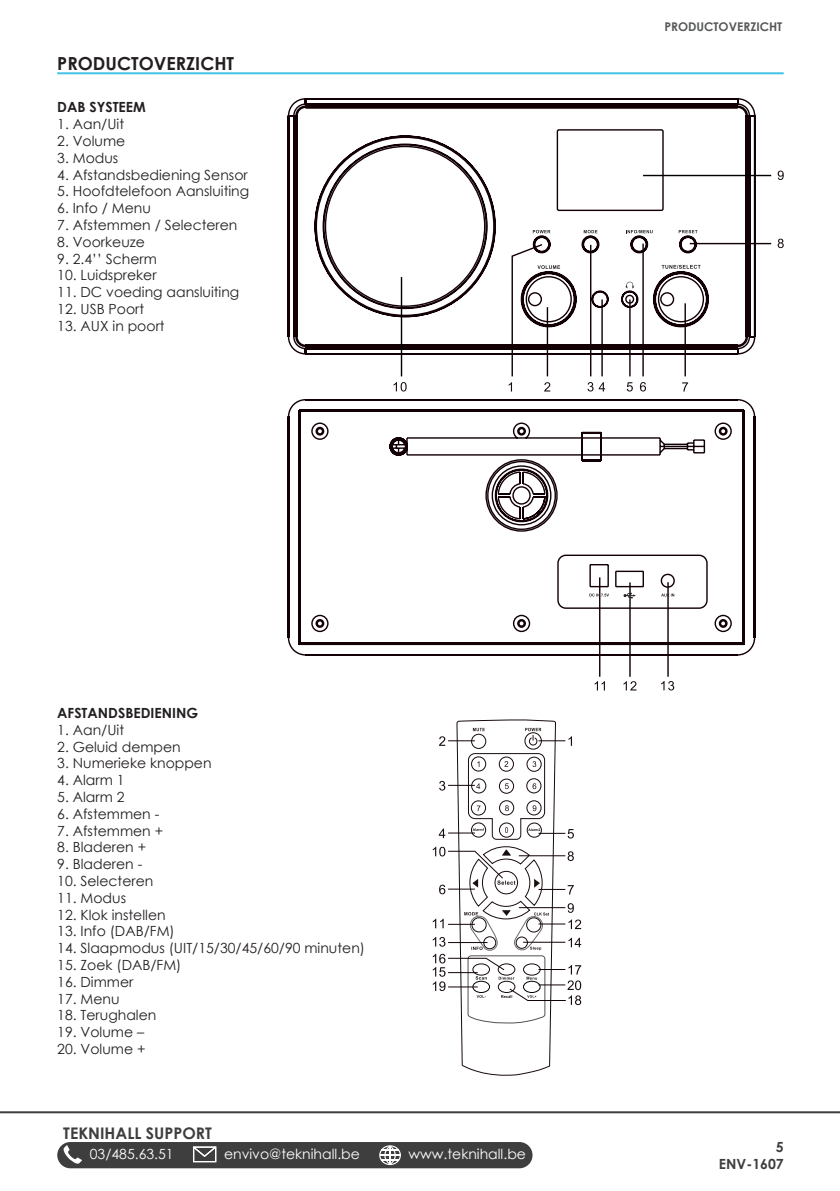
<style>
.page{position:relative;width:840px;height:1191px;background:#fff}
.page>*{position:absolute;margin:0;border:0;box-sizing:border-box;transform-origin:0 0}
.Brødtekst{font:700 18px "Century Gothic";color:#231f20}
.t1{font:700 16px "Century Gothic";color:#3e3e3f}
.Brød_tabualtor{font:14px "Century Gothic";color:#231f20}
.t2{font:14px "Century Gothic";color:#fff}
.Underrubrik{font:700 14px "Century Gothic";color:#231f20}
.t3{font:700 14px "Century Gothic";color:#3e3e3f}
.Header_-_Right{font:700 12px "Century Gothic";color:#57585a}
</style>
<div class="page">
<div style="left:57px;top:1142px;width:475px;height:26px;background:#3e3e3f;border-radius:13px"></div>
<svg style="left:63px;top:1144px;width:19px;height:20px"></svg>
<svg style="left:193px;top:1146px;width:23px;height:16px"></svg>
<svg style="left:379px;top:1145px;width:21px;height:20px"></svg>
<hr style="left:0;top:1111px;width:839px;height:2px;background:#3e3e3f">
<hr style="left:57px;top:72px;width:726px;height:2px;background:#42c2e8">
<svg style="left:455px;top:719px;width:101px;height:450px"></svg>
<svg style="left:432px;top:720px;width:149px;height:355px"></svg>
<svg style="left:777px;top:170px;width:6px;height:10px"></svg>
<svg style="left:287px;top:98px;width:468px;height:257px"></svg>
<div style="left:556px;top:129px;width:107px;height:82px;border:1px solid #120005;border-radius:2px"></div>
<svg style="left:532px;top:230px;width:18px;height:3px"></svg>
<svg style="left:583px;top:230px;width:14px;height:3px"></svg>
<svg style="left:625px;top:230px;width:27px;height:3px"></svg>
<svg style="left:678px;top:230px;width:19px;height:3px"></svg>
<hr style="left:642px;top:175px;width:128px;height:1px;background:#000001">
<hr style="left:400px;top:277px;width:2px;height:99px;background:#000001">
<svg style="left:393px;top:382px;width:13px;height:9px"></svg>
<svg style="left:508px;top:239px;width:275px;height:152px"></svg>
<hr style="left:598px;top:577px;width:2px;height:99px;background:#120005">
<hr style="left:629px;top:582px;width:1px;height:95px;background:#120005">
<hr style="left:667px;top:582px;width:1px;height:95px;background:#120005">
<svg style="left:594px;top:681px;width:10px;height:9px"></svg>
<svg style="left:623px;top:681px;width:13px;height:9px"></svg>
<svg style="left:661px;top:681px;width:12px;height:9px"></svg>
<svg style="left:287px;top:399px;width:468px;height:257px"></svg>
<svg style="left:556px;top:554px;width:152px;height:55px"></svg>
<p class="Brødtekst" style="left:57px;top:50px;width:178px">PRODUCTOVERZICHT</p>
<p class="Underrubrik" style="left:57px;top:97px;width:90px">DAB SYSTEEM</p>
<p class="Brød_tabualtor" style="left:57px;top:114px;width:68px">1. Aan/Uit</p>
<p class="Brød_tabualtor" style="left:57px;top:131px;width:70px">2. Volume</p>
<p class="Brød_tabualtor" style="left:57px;top:148px;width:63px">3. Modus</p>
<p class="Brød_tabualtor" style="left:57px;top:165px;width:192px">4. Afstandsbediening Sensor</p>
<p class="Brød_tabualtor" style="left:57px;top:181px;width:193px">5. Hoofdtelefoon Aansluiting</p>
<p class="Brød_tabualtor" style="left:57px;top:198px;width:95px">6. Info / Menu</p>
<p class="Brød_tabualtor" style="left:57px;top:215px;width:182px">7. Afstemmen / Selecteren</p>
<p class="Brød_tabualtor" style="left:57px;top:232px;width:89px">8. Voorkeuze</p>
<p class="Brød_tabualtor" style="left:57px;top:249px;width:101px">9. 2.4’’ Scherm</p>
<p class="Brød_tabualtor" style="left:57px;top:265px;width:101px">10. Luidspreker</p>
<p class="Brød_tabualtor" style="left:57px;top:282px;width:183px">11. DC voeding aansluiting</p>
<p class="Brød_tabualtor" style="left:57px;top:299px;width:88px">12. USB Poort</p>
<p class="Brød_tabualtor" style="left:57px;top:316px;width:109px">13. AUX in poort</p>
<p class="Header_-_Right" style="left:664px;top:18px;width:119px">PRODUCTOVERZICHT</p>
<p class="Underrubrik" style="left:57px;top:702px;width:142px">AFSTANDSBEDIENING</p>
<p class="Brød_tabualtor" style="left:57px;top:720px;width:68px">1. Aan/Uit</p>
<p class="Brød_tabualtor" style="left:57px;top:736px;width:125px">2. Geluid dempen</p>
<p class="Brød_tabualtor" style="left:57px;top:753px;width:156px">3. Numerieke knoppen</p>
<p class="Brød_tabualtor" style="left:57px;top:770px;width:69px">4. Alarm 1</p>
<p class="Brød_tabualtor" style="left:57px;top:787px;width:69px">5. Alarm 2</p>
<p class="Brød_tabualtor" style="left:57px;top:804px;width:103px">6. Afstemmen -</p>
<p class="Brød_tabualtor" style="left:57px;top:820px;width:107px">7. Afstemmen +</p>
<p class="Brød_tabualtor" style="left:57px;top:837px;width:90px">8. Bladeren +</p>
<p class="Brød_tabualtor" style="left:57px;top:854px;width:86px">9. Bladeren -</p>
<p class="Brød_tabualtor" style="left:57px;top:871px;width:97px">10. Selecteren</p>
<p class="Brød_tabualtor" style="left:57px;top:888px;width:70px">11. Modus</p>
<p class="Brød_tabualtor" style="left:57px;top:904px;width:110px">12. Klok instellen</p>
<p class="Brød_tabualtor" style="left:57px;top:921px;width:119px">13. Info (DAB/FM)</p>
<p class="Brød_tabualtor" style="left:57px;top:938px;width:309px">14. Slaapmodus (UIT/15/30/45/60/90 minuten)</p>
<p class="Brød_tabualtor" style="left:57px;top:955px;width:126px">15. Zoek (DAB/FM)</p>
<p class="Brød_tabualtor" style="left:57px;top:972px;width:78px">16. Dimmer</p>
<p class="Brød_tabualtor" style="left:57px;top:988px;width:64px">17. Menu</p>
<p class="Brød_tabualtor" style="left:57px;top:1005px;width:101px">18. Terughalen</p>
<p class="Brød_tabualtor" style="left:57px;top:1022px;width:88px">19. Volume –</p>
<p class="Brød_tabualtor" style="left:57px;top:1039px;width:90px">20. Volume +</p>
<p class="t1" style="left:63px;top:1121px;width:150px">TEKNIHALL SUPPORT</p>
<p class="t2" style="left:90px;top:1144px;width:85px">03/485.63.51</p>
<p class="t2" style="left:224px;top:1144px;width:137px">envivo@teknihall.be</p>
<p class="t2" style="left:408px;top:1144px;width:119px">www.teknihall.be</p>
<p class="t3" style="left:775px;top:1136px;width:9px">5</p>
<p class="t3" style="left:718px;top:1153px;width:66px">ENV-1607</p>
</div>
